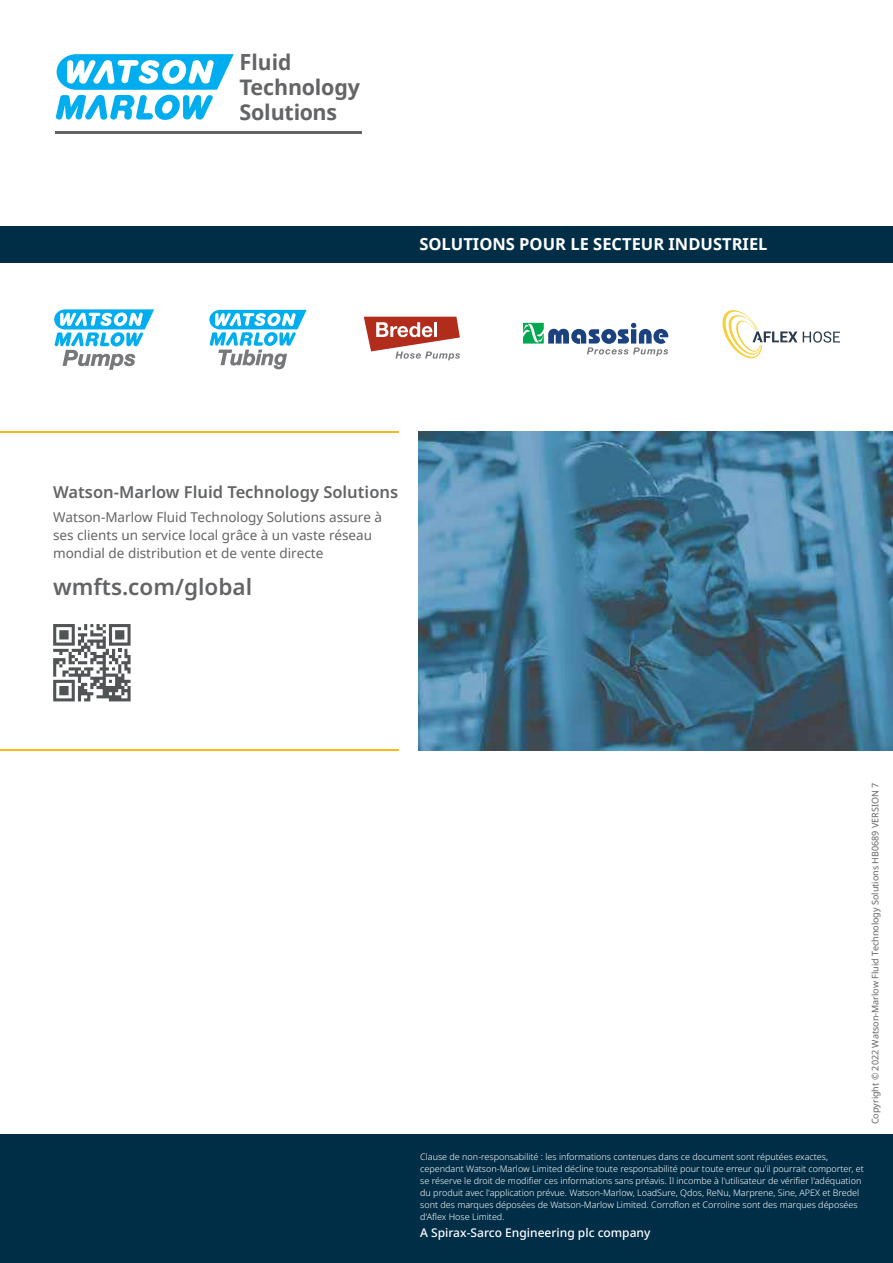
<style>
.page{position:relative;width:893px;height:1263px;background:#fff}
.page>*{position:absolute;margin:0;border:0;box-sizing:border-box;transform-origin:0 0}
.t1{font:600 22.5px "Noto Sans";color:#636466}
.t2{font:700 21.45px/24.6px "Noto Sans";letter-spacing:-.01em;color:#636466}
.t3{font:600 16.5px "Noto Sans";color:#636466}
.t4{font:700 16.5px "Noto Sans";color:#fff}
.t5{font:13.5px/18px "Noto Sans";color:#636466}
.t6{font:500 12px "Noto Sans";color:#fff}
.t7{font:300 9px/12px "Noto Sans";color:#fff}
.t8{font:9px "Noto Sans";color:#636466}
.s1{font-size:22.2px}
</style>
<div class="page">
<div style="left:0;top:226px;width:893px;height:36px;background:#002e46"></div>
<div style="left:0;top:1134px;width:893px;height:129px;background:#002e46"></div>
<hr style="left:0;top:431px;width:399px;height:2px;background:#fdb71a">
<hr style="left:0;top:749px;width:399px;height:1px;background:#fdb71a">
<svg style="left:54px;top:309px;width:100px;height:61px"></svg>
<svg style="left:209px;top:310px;width:98px;height:59px"></svg>
<svg style="left:722px;top:310px;width:75px;height:48px"></svg>
<svg style="left:803px;top:331px;width:37px;height:12px"></svg>
<svg style="left:364px;top:317px;width:96px;height:43px"></svg>
<svg style="left:523px;top:322px;width:145px;height:34px"></svg>
<img style="left:419px;top:431px;width:474px;height:320px">
<svg style="left:53px;top:624px;width:78px;height:77px"></svg>
<hr style="left:55px;top:132px;width:306px;height:2px;background:#636466">
<svg style="left:56px;top:54px;width:178px;height:66px"></svg>
<h2 class="t2" style="left:240px;top:50px;width:122px"><span class="s1">F</span>luid<br>Technology<br>Solutions</h2>
<h3 class="t4" style="left:419px;top:232px;width:350px">SOLUTIONS POUR LE SECTEUR INDUSTRIEL</h3>
<h3 class="t3" style="left:53px;top:481px;width:346px">Watson-Marlow Fluid Technology Solutions</h3>
<h3 class="t5" style="left:53px;top:507px;width:330px">Watson-Marlow Fluid Technology Solutions assure à ses clients un service local grâce à un vaste réseau mondial de distribution et de vente directe</h3>
<h1 class="t1" style="left:53px;top:571px;width:201px">wmfts.com/global</h1>
<p class="t8" style="left:869px;top:1124px;width:343px;rotate:-90deg">Copyright © 2022 Watson-Marlow Fluid Technology Solutions HB0689 VERSION 7</p>
<p class="t7" style="left:420px;top:1151px;width:445px">Clause de non-responsabilité : les informations contenues dans ce document sont réputées exactes, cependant Watson-Marlow Limited décline toute responsabilité pour toute erreur qu'il pourrait comporter, et se réserve le droit de modifier ces informations sans préavis. Il incombe à l'utilisateur de vérifier l'adéquation du produit avec l'application prévue. Watson-Marlow, LoadSure, Qdos, ReNu, Marprene, Sine, APEX et Bredel sont des marques déposées de Watson-Marlow Limited. Corroflon et Corroline sont des marques déposées d'Aflex Hose Limited.</p>
<h3 class="t6" style="left:420px;top:1224px;width:232px">A Spirax-Sarco Engineering plc company</h3>
</div>
